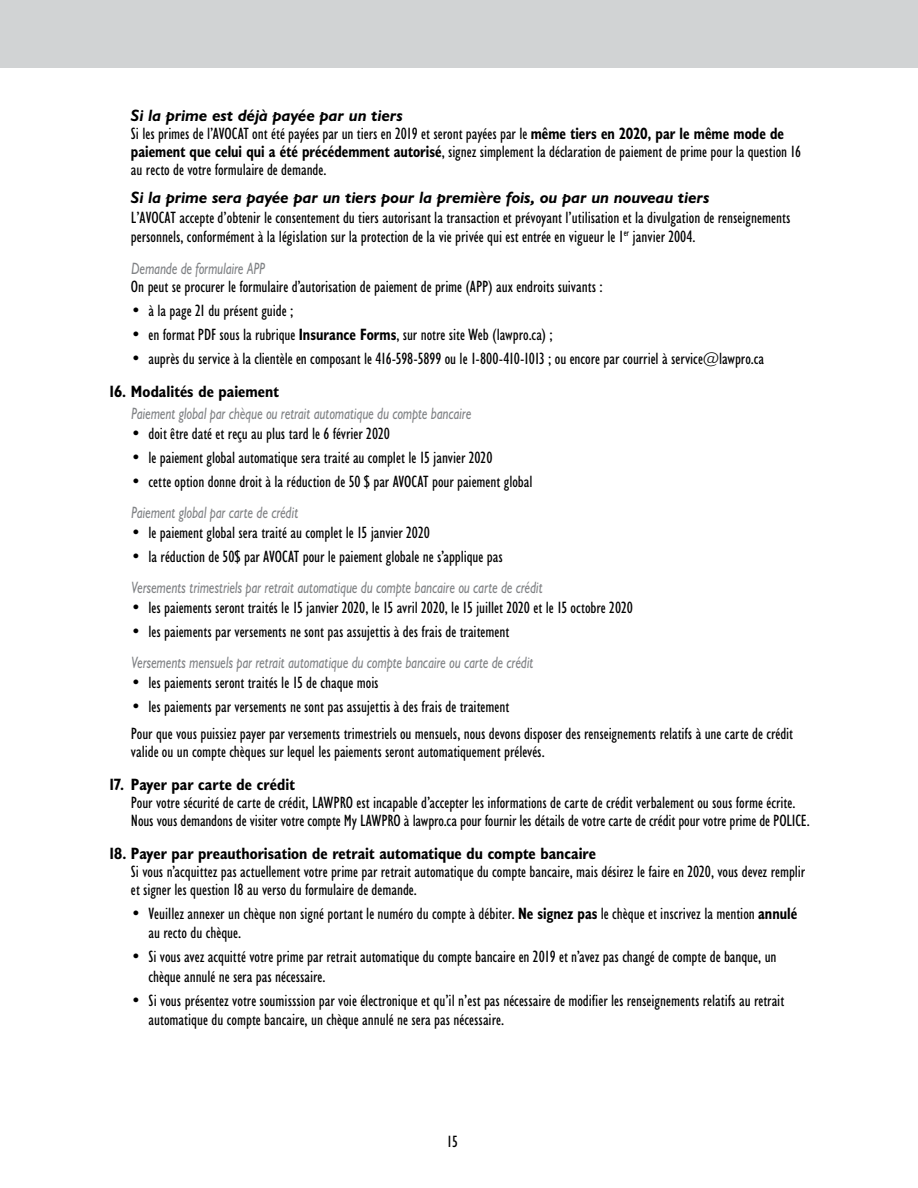
<style>
.page{position:relative;width:918px;height:1188px;background:#fff}
.page>*{position:absolute;margin:0;border:0;box-sizing:border-box;transform-origin:0 0}
.Answers{font:condensed 16.5px/18px "Humanist 521 BT";color:#000}
.bullet__2{font:condensed 16.5px/19.5px "Humanist 521 BT";color:#000}
.bullet__2_END{font:condensed 16.5px/19.5px "Humanist 521 BT";color:#000}
.Head_E{font:italic 16.5px "Humanist 521 BT";color:#808285;scale:.75 1}
.Questions{font:700 condensed 16.5px "Humanist 521 BT";color:#000}
.Questions-2{font:italic 700 16.5px "Humanist 521 BT";color:#000}
.body_text{font:condensed 16.5px "Humanist 521 BT";color:#000}
.s1{font-weight:700}
.s2{font-style:inherit}
</style>
<div class="page">
<div style="left:0;top:0;width:918px;height:68px;background:#d1d3d4"></div>
<p class="Questions-2" style="left:131px;top:105px;width:273px">Si la prime est déjà payée par un tiers</p>
<p class="Answers" style="left:131px;top:124px;width:672px">Si les primes de l’AVOCAT ont été payées par un tiers en 2019 et seront payées par le <span class="s1">même tiers en 2020, par le même mode de paiement que celui qui a été précédemment autorisé</span>, signez simplement la déclaration de paiement de prime pour la question 16 au recto de votre formulaire de demande.</p>
<p class="Questions-2" style="left:131px;top:187px;width:580px">Si la prime sera payée par un tiers pour la première fois, ou par un nouveau tiers</p>
<p class="bullet__2_END" style="left:131px;top:207px;width:661px">L’AVOCAT accepte d’obtenir le consentement du tiers autorisant la transaction et prévoyant l’utilisation et la divulgation de renseignements personnels, conformément à la législation sur la protection de la vie privée qui est entrée en vigueur le 1<sup>er</sup> janvier 2004.</p>
<p class="Head_E" style="left:132px;top:258px;width:180px">Demande de formulaire APP</p>
<p class="Answers" style="left:131px;top:277px;width:473px">On peut se procurer le formulaire d’autorisation de paiement de prime (APP) aux endroits suivants :</p>
<p class="bullet__2" style="left:131px;top:300px;width:164px">• à la page 21 du présent guide ;</p>
<p class="bullet__2" style="left:131px;top:324px;width:423px">• en format PDF sous la rubrique <span class="s1">Insurance Forms</span>, sur notre site Web (lawpro.ca) ;</p>
<p class="bullet__2_END" style="left:131px;top:348px;width:635px">• auprès du service à la clientèle en composant le 416-598-5899 ou le 1-800-410-1013 ; ou encore par courriel à service@lawpro.ca</p>
<p class="Questions" style="left:110px;top:381px;width:171px">16. Modalités de paiement</p>
<p class="Head_E" style="left:132px;top:403px;width:455px">Paiement global par chèque ou retrait automatique du compte bancaire</p>
<p class="bullet__2" style="left:131px;top:423px;width:260px">• doit être daté et reçu au plus tard le 6 février 2020</p>
<p class="bullet__2" style="left:131px;top:447px;width:363px">• le paiement global automatique sera traité au complet le 15 janvier 2020</p>
<p class="bullet__2_END" style="left:131px;top:471px;width:403px">• cette option donne droit à la réduction de 50 $ par AVOCAT pour paiement global</p>
<p class="Head_E" style="left:132px;top:502px;width:224px">Paiement global par carte de crédit</p>
<p class="bullet__2" style="left:131px;top:522px;width:300px">• le paiement global sera traité au complet le 15 janvier 2020</p>
<p class="bullet__2_END" style="left:131px;top:546px;width:373px">• la réduction de 50$ par AVOCAT pour le paiement globale ne s’applique pas</p>
<p class="Head_E" style="left:132px;top:577px;width:550px">Versements trimestriels par retrait automatique du compte bancaire ou carte de crédit</p>
<p class="bullet__2" style="left:131px;top:597px;width:503px">• les paiements seront traités le 15 janvier 2020, le 15 avril 2020, le 15 juillet 2020 et le 15 octobre 2020</p>
<p class="bullet__2_END" style="left:131px;top:621px;width:380px">• les paiements par versements ne sont pas assujettis à des frais de traitement</p>
<p class="Head_E" style="left:132px;top:652px;width:538px">Versements mensuels par retrait automatique du compte bancaire ou carte de crédit</p>
<p class="bullet__2" style="left:131px;top:672px;width:249px">• les paiements seront traités le 15 de chaque mois</p>
<p class="bullet__2_END" style="left:131px;top:696px;width:380px">• les paiements par versements ne sont pas assujettis à des frais de traitement</p>
<p class="Answers" style="left:131px;top:724px;width:664px">Pour que vous puissiez payer par versements trimestriels ou mensuels, nous devons disposer des renseignements relatifs à une carte de crédit valide ou un compte chèques sur lequel les paiements seront automatiquement prélevés.</p>
<p class="Questions" style="left:110px;top:774px;width:187px">17. Payer par carte de crédit</p>
<p class="Answers" style="left:131px;top:793px;width:680px">Pour votre sécurité de carte de crédit, L<span class="s2">AW</span>PRO est incapable d’accepter les informations de carte de crédit verbalement ou sous forme écrite.<br>Nous vous demandons de visiter votre compte My L<span class="s2">AW</span>PRO à lawpro.ca pour fournir les détails de votre carte de crédit pour votre prime de POLICE.</p>
<p class="Questions" style="left:110px;top:843px;width:488px">18. Payer par preauthorisation de retrait automatique du compte bancaire</p>
<p class="Answers" style="left:131px;top:862px;width:676px">Si vous n’acquittez pas actuellement votre prime par retrait automatique du compte bancaire, mais désirez le faire en 2020, vous devez remplir et signer les question 18 au verso du formulaire de demande.</p>
<p class="bullet__2" style="left:149px;top:903px;width:650px;text-indent:-17px">• Veuillez annexer un chèque non signé portant le numéro du compte à débiter. <span class="s1">Ne signez pas</span> le chèque et inscrivez la mention <span class="s1">annulé </span>au recto du chèque.</p>
<p class="bullet__2" style="left:149px;top:947px;width:630px;text-indent:-17px">• Si vous avez acquitté votre prime par retrait automatique du compte bancaire en 2019 et n’avez pas changé de compte de banque, un chèque annulé ne sera pas nécessaire.</p>
<p class="bullet__2" style="left:149px;top:990px;width:637px;text-indent:-17px">• Si vous présentez votre soumisssion par voie électronique et qu’il n’est pas nécessaire de modifier les renseignements relatifs au retrait automatique du compte bancaire, un chèque annulé ne sera pas nécessaire.</p>
<p class="body_text" style="left:447px;top:1132px;width:12px">15</p>
</div>
